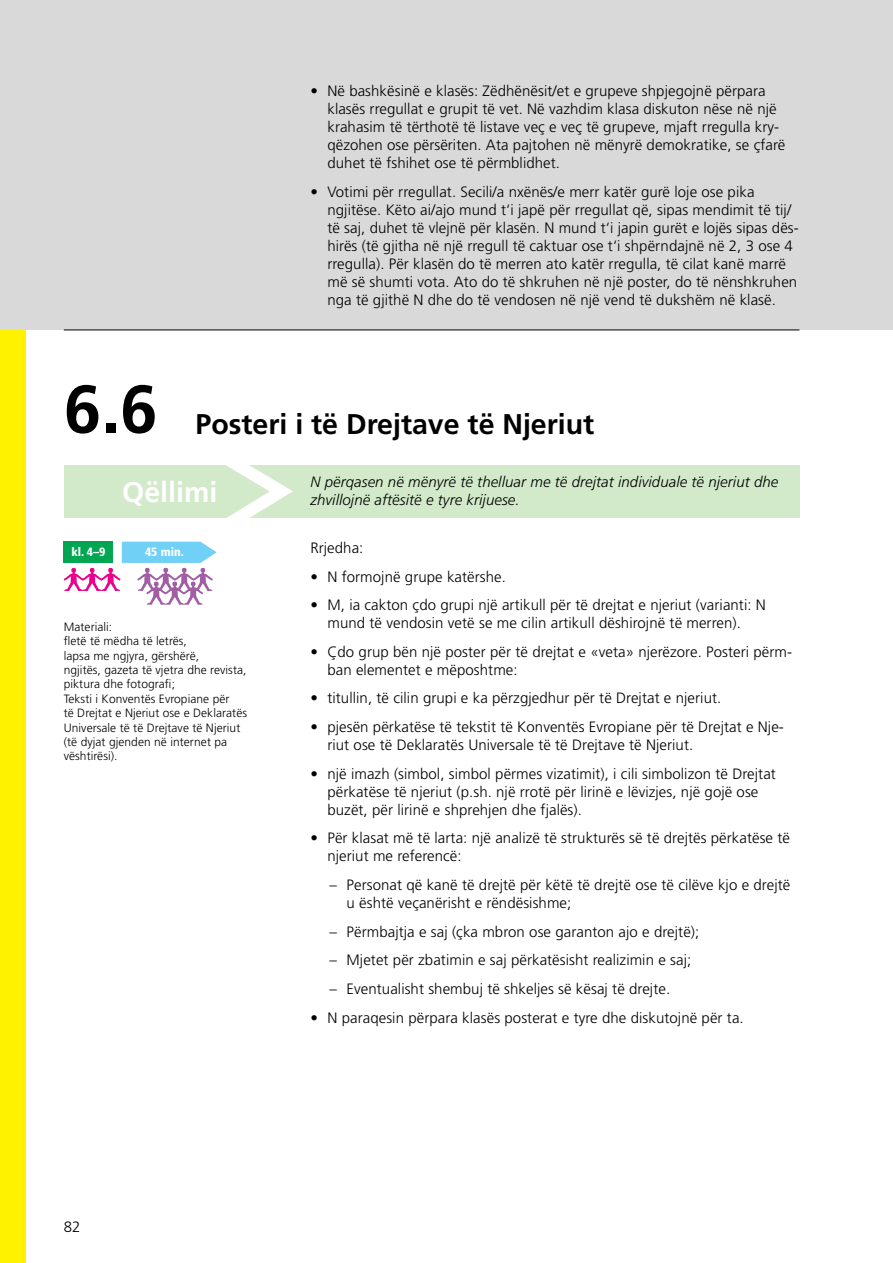
<style>
.page{position:relative;width:893px;height:1263px;background:#fff}
.page>*{position:absolute;margin:0;border:0;box-sizing:border-box;transform-origin:0 0}
.t1{font:700 67.5px "Frutiger";color:#000}
.t2{font:700 28.5px "Frutiger";color:#000}
.t3{font:700 28.5px "Frutiger";color:#fff}
.t4{font:300 15px/18px "Frutiger LT Pro";letter-spacing:.005em;color:#000}
.t5{font:italic 300 15px/18px "Frutiger";letter-spacing:.005em;color:#000}
.t6{font:300 15px "Frutiger";color:#000}
.t7{font:300 12px/14.4px "Frutiger LT Pro";letter-spacing:.005em;color:#000}
.t8{font:900 condensed 12px "Frutiger";color:#fff}
.s1{font-family:"Frutiger"}
</style>
<div class="page">
<div style="left:64px;top:465px;width:735px;height:53px;background:#d2e9ca"></div>
<svg style="left:64px;top:465px;width:229px;height:140px"></svg>
<hr style="left:64px;top:330px;width:735px;height:1px;background:#000">
<div style="left:0;top:0;width:893px;height:330px;background:#d9d9d9"></div>
<div style="left:0;top:330px;width:26px;height:933px;background:#fff200"></div>
<h1 class="t1" style="left:64px;top:370px;width:95px">6.6</h1>
<p class="t4" style="left:327px;top:82px;width:459px;text-indent:-17px">• Në bashkësinë e klasës: Zëdhënësit/et e grupeve shpjegojnë përpara klasës rregullat e grupit të vet. Në vazhdim klasa diskuton nëse në një krahasim të tërthotë të listave veç e veç të grupeve, mjaft rregulla kry&shy;qëzohen ose përsëriten. Ata pajtohen në mënyrë demokratike, se çfarë duhet të fshihet ose të përmblidhet.</p>
<p class="t4" style="left:327px;top:183px;width:473px;text-indent:-17px">• Votimi për rregullat. Secili/a nxënës/e merr katër gurë loje ose pika ngjitëse. Këto ai/ajo mund t‘i japë për rregullat që, sipas mendimit të tij/ të saj, duhet të vlejnë për klasën. N mund t‘i japin gurët e lojës sipas dës&shy;hirës (të gjitha në një rregull të caktuar ose t‘i shpërndajnë në 2, 3 ose 4 rregulla). Për klasën do të merren ato katër rregulla, të cilat kanë marrë më së shumti vota. Ato do të shkruhen në një poster, do të nënshkruhen nga të gjithë N dhe do të vendosen në një vend të dukshëm në klasë.</p>
<h2 class="t2" style="left:196px;top:407px;width:400px">Posteri i të Drejtave të Njeriut</h2>
<h2 class="t3" style="left:122px;top:475px;width:97px">Qëllimi</h2>
<p class="t8" style="left:71px;top:545px;width:36px">kl. 4–9</p>
<p class="t8" style="left:145px;top:545px;width:40px">45 min.</p>
<p class="t7" style="left:64px;top:619px;width:185px">Materiali:<br>fletë të mëdha të letrës,<br>lapsa me ngjyra, gërshërë,<br>ngjitës, gazeta të vjetra dhe revista, piktura dhe fotografi;<br>Teksti i Konventës Evropiane për<br>të Drejtat e Njeriut ose e Deklaratës<br>Universale të të Drejtave të Njeriut (të dyjat gjenden në internet pa vështirësi).</p>
<p class="t5" style="left:310px;top:472px;width:469px">N përqasen në mënyrë të thelluar me të drejtat individuale të njeriut dhe zhvillojnë aftësitë e tyre krijuese.</p>
<p class="t4" style="left:310px;top:539px;width:55px">Rrjedha:</p>
<p class="t4" style="left:310px;top:567px;width:197px">• N formojnë grupe katërshe.</p>
<p class="t4" style="left:310px;top:596px;width:457px;text-align:center">• M, ia cakton çdo grupi një artikull për të drejtat e njeriut (varianti: N mund të vendosin vetë se me cilin artikull dëshirojnë të merren).</p>
<p class="t4" style="left:327px;top:643px;width:466px;text-indent:-17px">• Çdo grup bën një poster për të drejtat e «veta» njerëzore. Posteri përm&shy;ban elementet e mëposhtme:</p>
<p class="t4" style="left:310px;top:689px;width:412px">• titullin, të cilin grupi e ka përzgjedhur për të Drejtat e njeriut.</p>
<p class="t4" style="left:327px;top:718px;width:458px;text-indent:-17px">• pjesën përkatëse të tekstit të Konventës Evropiane për të Drejtat e Nje&shy;riut ose të Deklaratës Universale të të Drejtave të Njeriut.</p>
<p class="t4" style="left:327px;top:765px;width:450px;text-indent:-17px">• një imazh (simbol, simbol përmes vizatimit), i cili simbolizon të Drejtat përkatëse të njeriut (p.sh. një rrotë për lirinë e lëvizjes, një gojë ose buzët, për lirinë e shprehjen dhe fjalës).</p>
<p class="t4" style="left:327px;top:829px;width:464px;text-indent:-17px">• Për klasat më të larta: një analizë të strukturës së të drejtës përkatëse të njeriut me referencë:</p>
<p class="t4" style="left:347px;top:876px;width:445px;text-indent:-17px"><span class="s1">–</span> Personat që kanë të drejtë për këtë të drejtë ose të cilëve kjo e drejtë u është veçanërisht e rëndësishme;</p>
<p class="t4" style="left:330px;top:922px;width:371px"><span class="s1">–</span> Përmbajtja e saj (çka mbron ose garanton ajo e drejtë);</p>
<p class="t4" style="left:330px;top:951px;width:363px"><span class="s1">–</span> Mjetet për zbatimin e saj përkatësisht realizimin e saj;</p>
<p class="t4" style="left:330px;top:980px;width:342px"><span class="s1">–</span> Eventualisht shembuj të shkeljes së kësaj të drejte.</p>
<p class="t4" style="left:310px;top:1008px;width:435px">• N paraqesin përpara klasës posterat e tyre dhe diskutojnë për ta.</p>
<p class="t6" style="left:64px;top:1218px;width:18px">82</p>
</div>
